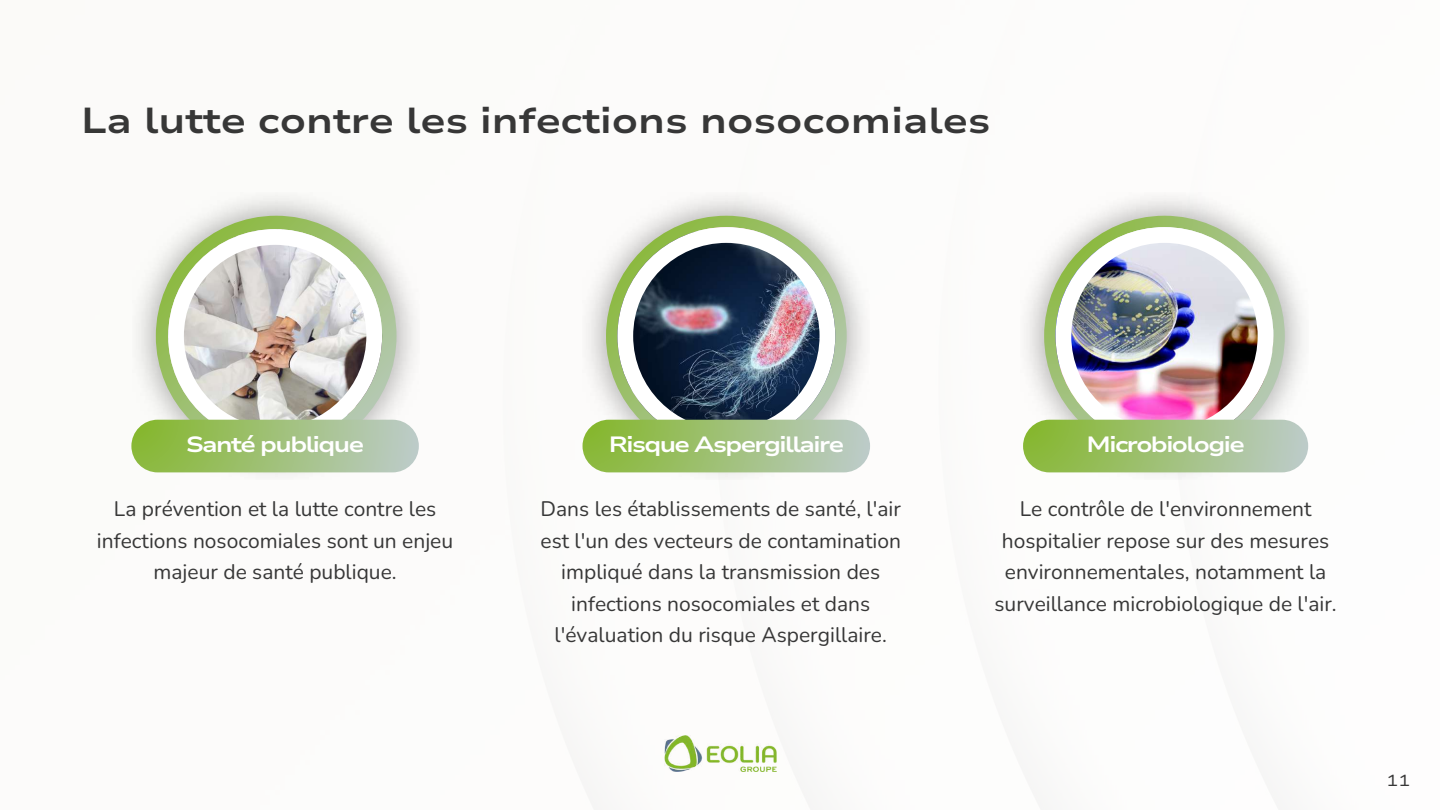
<style>
.page{position:relative;width:1440px;height:810px;background:#fff}
.page>*{position:absolute;margin:0;border:0;box-sizing:border-box;transform-origin:0 0}
.t1{font:700 36px "Nunito Sans 10 pt Expanded";color:#373737}
.t2{font:700 22px "Nunito Sans 10 pt Expanded";letter-spacing:-.07em;color:#fff}
.t3{font:21px/31.5px "Nunito";color:#373737;text-align:center}
.t4{font:16px "Nunito Sans 10 pt Expanded";color:#373737}
</style>
<div class="page">
<img style="left:664px;top:735px;width:112px;height:36px">
<img style="left:133px;top:193px;width:286px;height:285px">
<svg style="left:156px;top:216px;width:241px;height:240px"></svg>
<svg style="left:168px;top:229px;width:214px;height:191px"></svg>
<div style="left:131px;top:420px;width:288px;height:52px;background:linear-gradient(to right,#86b72e,#bccbc7);border-radius:26px"></div>
<img style="left:583px;top:194px;width:287px;height:286px">
<svg style="left:606px;top:216px;width:241px;height:240px"></svg>
<img style="left:617px;top:227px;width:218px;height:193px">
<div style="left:583px;top:420px;width:287px;height:52px;background:linear-gradient(to right,#85b72d,#bccbc8);border-radius:26px"></div>
<img style="left:1023px;top:195px;width:285px;height:285px">
<svg style="left:1044px;top:216px;width:241px;height:240px"></svg>
<img style="left:1056px;top:227px;width:217px;height:193px">
<div style="left:1023px;top:420px;width:285px;height:52px;background:linear-gradient(to right,#85b72e,#bccbc8);border-radius:26px"></div>
<h1 class="t1" style="left:81px;top:96px;width:911px">La lutte contre les infections nosocomiales</h1>
<p class="t2" style="left:186px;top:430px;width:179px">Santé publique</p>
<p class="t3" style="left:97px;top:494px;width:358px">La prévention et la lutte contre les infections nosocomiales sont un enjeu majeur de santé publique.</p>
<p class="t2" style="left:609px;top:430px;width:237px">Risque Aspergillaire</p>
<p class="t3" style="left:541px;top:494px;width:362px">Dans les établissements de santé, l'air est l'un des vecteurs de contamination impliqué dans la transmission des infections nosocomiales et dans l'évaluation du risque Aspergillaire.</p>
<p class="t2" style="left:1087px;top:430px;width:159px">Microbiologie</p>
<p class="t3" style="left:994px;top:494px;width:344px">Le contrôle de l'environnement hospitalier repose sur des mesures environnementales, notamment la surveillance microbiologique de l'air.</p>
<p class="t4" style="left:1387px;top:770px;width:25px">11</p>
</div>
